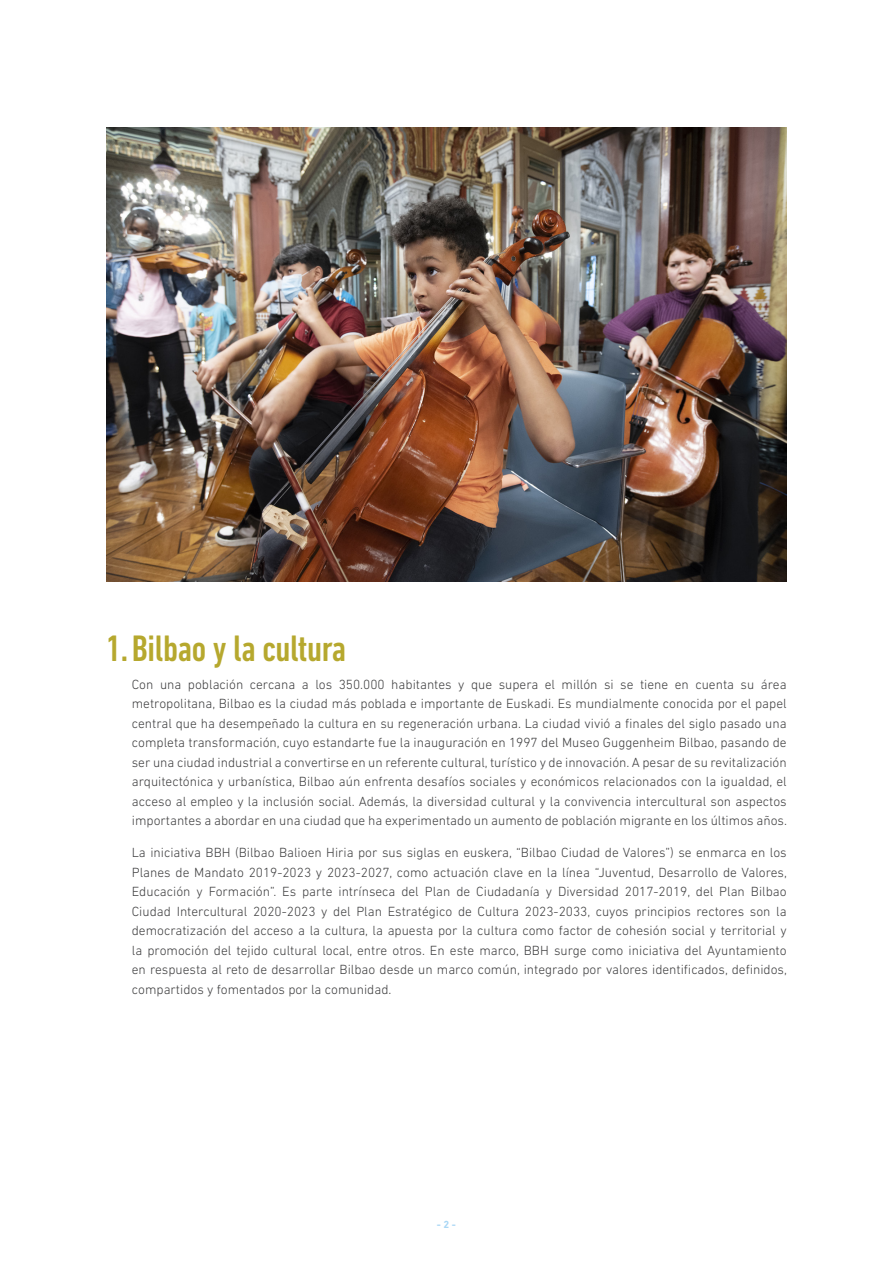
<style>
.page{position:relative;width:893px;height:1263px;background:#fff}
.page>*{position:absolute;margin:0;border:0;box-sizing:border-box;transform-origin:0 0}
.TITULAR_1{font:500 condensed 37.5px "DIN Next LT Pro";letter-spacing:-.01em;color:#b6a82e}
.Text_Base{font:300 13.5px/19.5px "DIN Next LT Pro";color:#3e3e3f;text-align:justify}
.num_pg{font:700 10.5px "DIN Next LT Pro";color:#aad7f5}
</style>
<div class="page">
<img style="left:106px;top:128px;width:681px;height:453px">
<p class="TITULAR_1" style="left:106px;top:627px;width:241px">1.Bilbao y la cultura</p>
<p class="Text_Base" style="left:132px;top:674px;width:657px">Con una población cercana a los 350.000 habitantes y que supera el millón si se tiene en cuenta su área metropolitana, Bilbao es la ciudad más poblada e importante de Euskadi. Es mundialmente conocida por el papel central que ha desempeñado la cultura en su regeneración urbana. La ciudad vivió a finales del siglo pasado una completa transformación, cuyo estandarte fue la inauguración en 1997 del Museo Guggenheim Bilbao, pasando de ser una ciudad industrial a convertirse en un referente cultural, turístico y de innovación. A pesar de su revitalización arquitectónica y urbanística, Bilbao aún enfrenta desafíos sociales y económicos relacionados con la igualdad, el acceso al empleo y la inclusión social. Además, la diversidad cultural y la convivencia intercultural son aspectos importantes a abordar en una ciudad que ha experimentado un aumento de población migrante en los últimos años.</p>
<p class="Text_Base" style="left:132px;top:843px;width:657px">La iniciativa BBH (Bilbao Balioen Hiria por sus siglas en euskera, “Bilbao Ciudad de Valores”) se enmarca en los Planes de Mandato 2019-2023 y 2023-2027, como actuación clave en la línea “Juventud, Desarrollo de Valores, Educación y Formación”. Es parte intrínseca del Plan de Ciudadanía y Diversidad 2017-2019, del Plan Bilbao Ciudad Intercultural 2020-2023 y del Plan Estratégico de Cultura 2023-2033, cuyos principios rectores son la democratización del acceso a la cultura, la apuesta por la cultura como factor de cohesión social y territorial y la promoción del tejido cultural local, entre otros. En este marco, BBH surge como iniciativa del Ayuntamiento en respuesta al reto de desarrollar Bilbao desde un marco común, integrado por valores identificados, definidos, compartidos y fomentados por la comunidad.</p>
<p class="num_pg" style="left:437px;top:1218px;width:21px">- 2 -</p>
</div>
